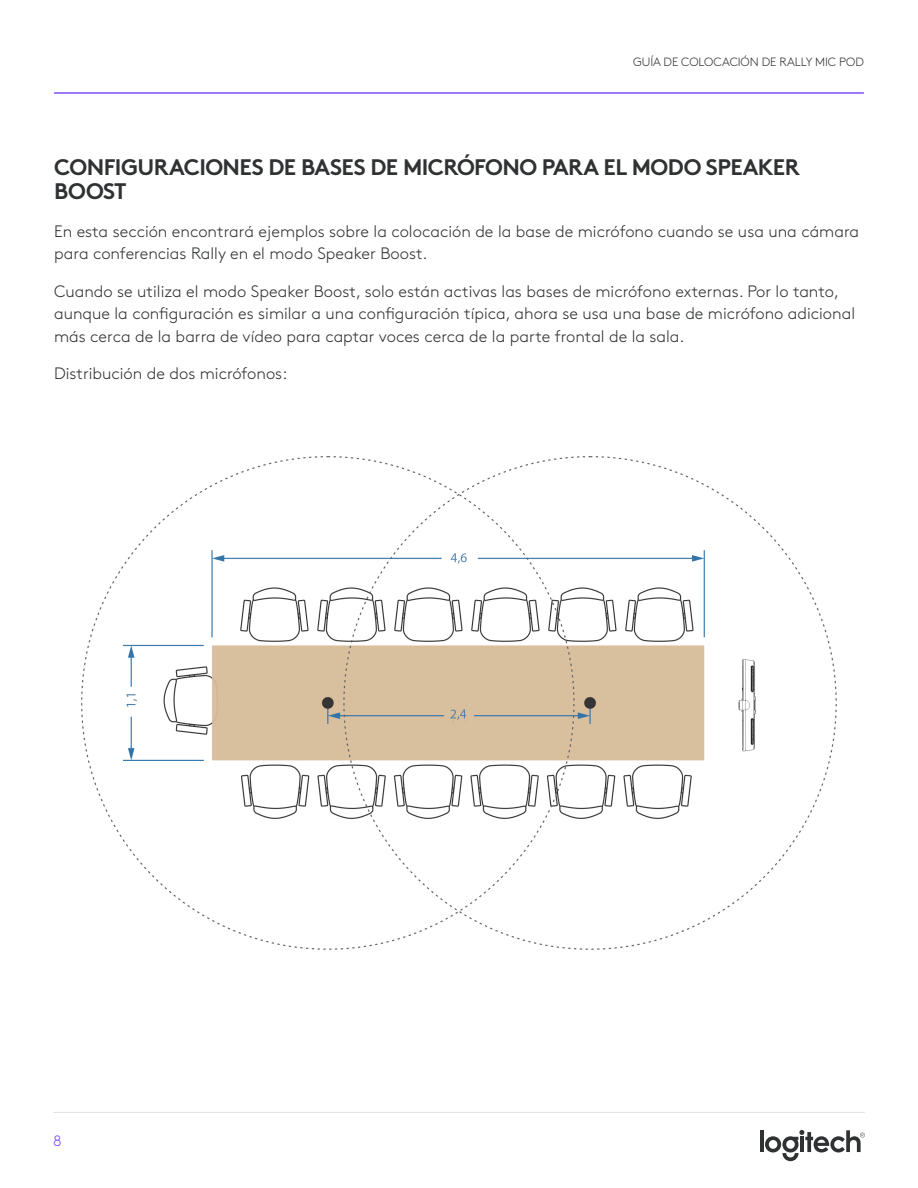
<style>
.page{position:relative;width:918px;height:1188px;background:#fff}
.page>*{position:absolute;margin:0;border:0;box-sizing:border-box;transform-origin:0 0}
.Body{font:700 22.5px/24px "Brown Pro";letter-spacing:-.025em;color:#2f3132}
.Body-2{font:300 16.5px/22.5px "Brown Pro";color:#2f3132}
.t1{font:300 15px "Brown Pro";color:#814efa}
.t2{font:300 12px "Brown Pro";letter-spacing:-.005em;color:#2f3132}
</style>
<div class="page">
<hr style="left:760px;top:1130px;width:4px;height:22px;background:#2f3132">
<svg style="left:765px;top:1130px;width:100px;height:31px"></svg>
<hr style="left:800px;top:1137px;width:4px;height:15px;background:#2f3132">
<hr style="left:53px;top:1112px;width:812px;height:1px;background:#e1e2e3">
<hr style="left:54px;top:92px;width:810px;height:2px;background:#814efa">
<img style="left:82px;top:457px;width:754px;height:493px">
<h6 class="t2" style="left:633px;top:53px;width:232px">GUÍA DE COLOCACIÓN DE RALLY MIC POD</h6>
<p class="Body" style="left:54px;top:153px;width:747px">CONFIGURACIONES DE BASES DE MICRÓFONO PARA EL MODO SPEAKER<br>BOOST</p>
<p class="Body-2" style="left:54px;top:219px;width:807px">En esta sección encontrará ejemplos sobre la colocación de la base de micrófono cuando se usa una cámara para conferencias Rally en el modo Speaker Boost.</p>
<p class="Body-2" style="left:54px;top:279px;width:802px">Cuando se utiliza el modo Speaker Boost, solo están activas las bases de micrófono externas. Por lo tanto, aunque la configuración es similar a una configuración típica, ahora se usa una base de micrófono adicional más cerca de la barra de vídeo para captar voces cerca de la parte frontal de la sala.</p>
<p class="Body-2" style="left:54px;top:361px;width:235px">Distribución de dos micrófonos:</p>
<p class="t1" style="left:53px;top:1130px;width:10px">8</p>
</div>
